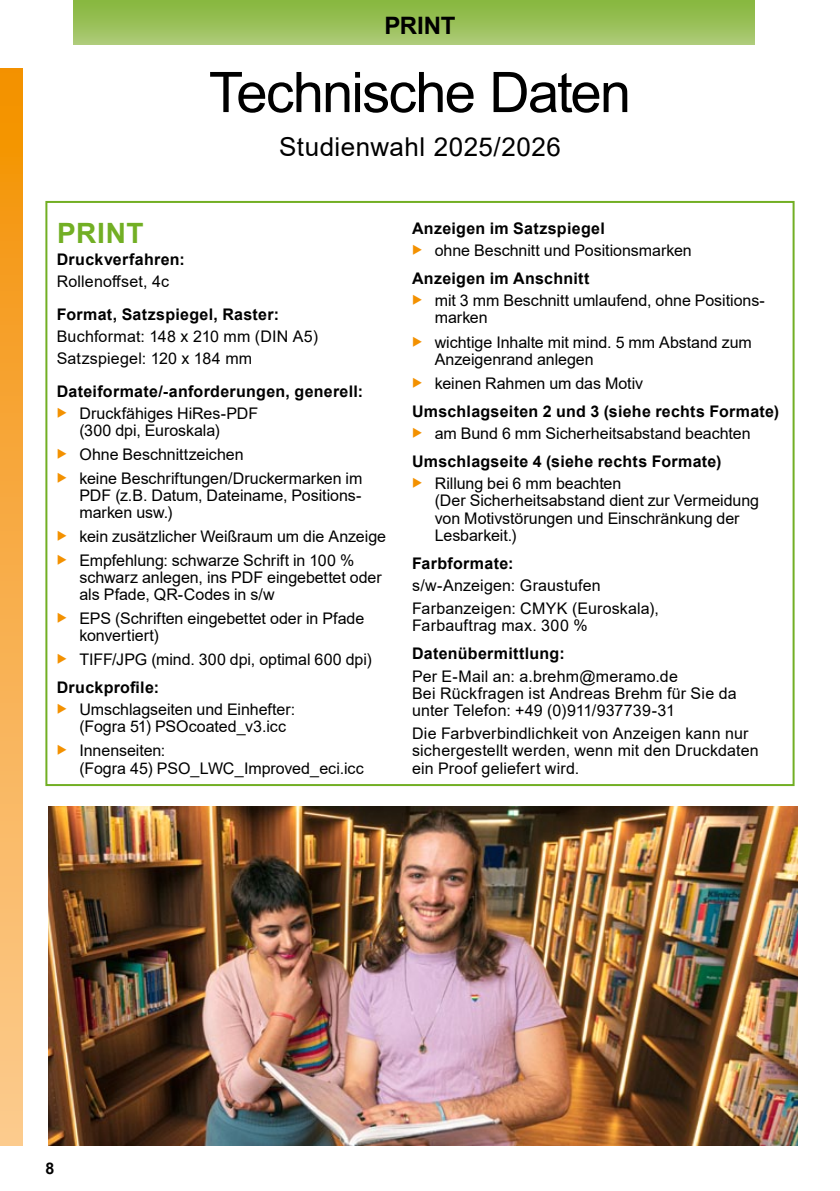
<style>
.page{position:relative;width:840px;height:1191px;background:#fff}
.page>*{position:absolute;margin:0;border:0;box-sizing:border-box;transform-origin:0 0}
.t1{font:56px "Arial";letter-spacing:-.03em;color:#000}
.t2{font:700 28px "Arial";color:#72af24}
.t3{font:26px "Arial";letter-spacing:.02em;color:#000}
.t4{font:700 24px "Arial";letter-spacing:-.01em;color:#000}
.t5{font:16px/17.2px "Arial";color:#000}
.t6{font:700 16px "Arial";letter-spacing:.02em;color:#000}
</style>
<div class="page">
<div style="left:74px;top:0;width:680px;height:45px;background:linear-gradient(to bottom,#85b63a,#adcb78)"></div>
<img style="left:48px;top:806px;width:749px;height:339px">
<div style="left:0;top:68px;width:23px;height:1077px;background:linear-gradient(to bottom,#f49202,#fccb93)"></div>
<h3 class="t4" style="left:384px;top:9px;width:72px">PRINT</h3>
<h1 class="t1" style="left:209px;top:54px;width:423px">Technische Daten</h1>
<h3 class="t3" style="left:279px;top:129px;width:283px">Studienwahl 2025/2026</h3>
<h2 class="t2" style="left:57px;top:213px;width:37px">Print</h2>
<p class="t6" style="left:57px;top:248px;width:130px">Druckverfahren:</p>
<p class="t5" style="left:57px;top:273px;width:114px">Rollenoffset, 4c</p>
<p class="t6" style="left:57px;top:303px;width:224px">Format, Satzspiegel, Raster:</p>
<p class="t5" style="left:57px;top:324px;width:263px;line-height:22.8px">Buchformat: 148 x 210 mm (DIN A5)<br>Satzspiegel: 120 x 184 mm</p>
<p class="t6" style="left:57px;top:380px;width:308px">Dateiformate/-anforderungen, generell:</p>
<p class="t5" style="left:79px;top:404px;width:180px">Druckfähiges HiRes-PDF (300 dpi, Euroskala)</p>
<p class="t5" style="left:79px;top:442px;width:284px;line-height:24px">Ohne Beschnittzeichen<br>keine Beschriftungen/Druckermarken im</p>
<p class="t5" style="left:79px;top:486px;width:282px">PDF (z.B. Datum, Dateiname, Positions&shy;marken usw.)</p>
<p class="t5" style="left:79px;top:524px;width:308px;line-height:24px">kein zusätzlicher Weißraum um die Anzeige<br>Empfehlung: schwarze Schrift in 100 %</p>
<p class="t5" style="left:79px;top:569px;width:303px">schwarz anlegen, ins PDF eingebettet oder als Pfade, QR-Codes in s/w</p>
<p class="t5" style="left:79px;top:610px;width:286px">EPS (Schriften eingebettet oder in Pfade konvertiert)</p>
<p class="t5" style="left:79px;top:651px;width:294px">TIFF/JPG (mind. 300 dpi, optimal 600 dpi)</p>
<p class="t6" style="left:57px;top:676px;width:104px">Druckprofile:</p>
<p class="t5" style="left:79px;top:701px;width:217px">Umschlagseiten und Einhefter: (Fogra 51) PSOcoated_v3.icc</p>
<p class="t5" style="left:79px;top:742px;width:285px">Innenseiten:<br>(Fogra 45) PSO_LWC_Improved_eci.icc</p>
<p class="t6" style="left:412px;top:217px;width:194px">Anzeigen im Satzspiegel</p>
<p class="t5" style="left:434px;top:242px;width:258px">ohne Beschnitt und Positionsmarken</p>
<p class="t6" style="left:412px;top:267px;width:179px">Anzeigen im Anschnitt</p>
<p class="t5" style="left:434px;top:292px;width:331px">mit 3 mm Beschnitt umlaufend, ohne Positions&shy;marken</p>
<p class="t5" style="left:434px;top:333px;width:318px">wichtige Inhalte mit mind. 5 mm Abstand zum<br>Anzeigenrand anlegen</p>
<p class="t5" style="left:434px;top:374px;width:210px">keinen Rahmen um das Motiv</p>
<p class="t6" style="left:412px;top:400px;width:368px">Umschlagseiten 2 und 3 (siehe rechts Formate)</p>
<p class="t5" style="left:434px;top:425px;width:317px">am Bund 6 mm Sicherheitsabstand beachten</p>
<p class="t6" style="left:412px;top:450px;width:311px">Umschlagseite 4 (siehe rechts Formate)</p>
<p class="t5" style="left:434px;top:475px;width:325px">Rillung bei 6 mm beachten<br>(Der Sicherheitsabstand dient zur Vermeidung von Motivstörungen und Einschränkung der<br>Lesbarkeit.)</p>
<p class="t6" style="left:412px;top:552px;width:103px">Farbformate:</p>
<p class="t5" style="left:412px;top:574px;width:248px;line-height:23px">s/w-Anzeigen: Graustufen<br>Farbanzeigen: CMYK (Euroskala),</p>
<p class="t5" style="left:412px;top:617px;width:177px">Farbauftrag max. 300 %</p>
<p class="t6" style="left:412px;top:642px;width:154px">Datenübermittlung:</p>
<p class="t5" style="left:412px;top:667px;width:326px">Per E-Mail an: a.brehm@meramo.de<br>Bei Rückfragen ist Andreas Brehm für Sie da unter Telefon: +49 (0)911/937739-31</p>
<p class="t5" style="left:412px;top:724px;width:348px">Die Farbverbindlichkeit von Anzeigen kann nur sichergestellt werden, wenn mit den Druckdaten ein Proof geliefert wird.</p>
<p class="t6" style="left:45px;top:1157px;width:10px">8</p>
</div>
